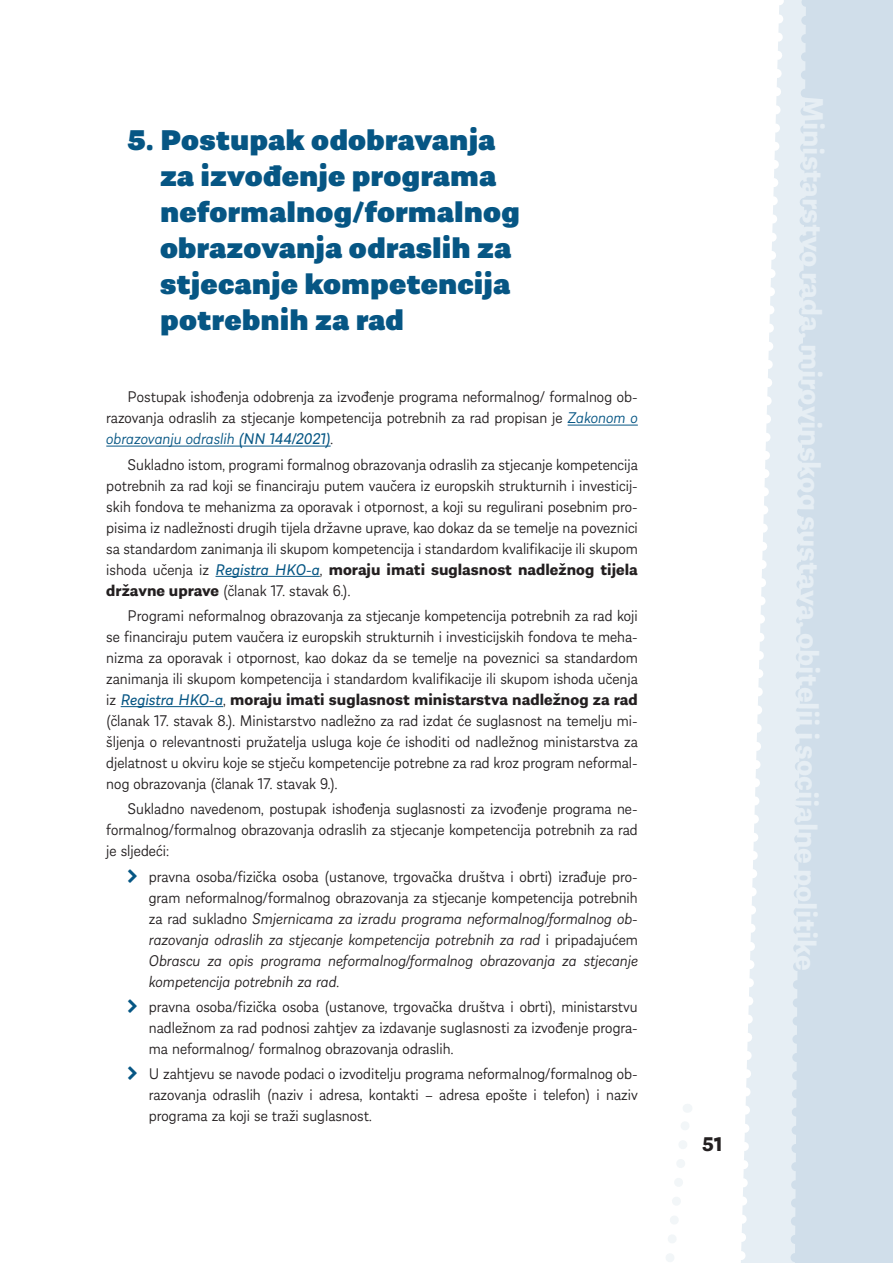
<style>
.page{position:relative;width:893px;height:1263px;background:#fff}
.page>*{position:absolute;margin:0;border:0;box-sizing:border-box;transform-origin:0 0}
.Naslov_01{font:900 30px/36px "Almanach";color:#065684}
.t1{font:700 30px "Almanach";color:#e6eef4}
.t2{font:700 21px "Almanach";color:#231f20}
.Body{font:300 16.5px/21px "Almanach";color:#231f20;text-align:justify}
.t3{font:italic 300 16.5px/21px "Almanach";color:#231f20;text-align:justify}
.s1{font-style:italic;color:#065684}
.s2{font-weight:400;font-style:italic;color:#065684}
.s3{font-weight:700}
.s4{font-style:normal}
</style>
<div class="page">
<svg style="left:666px;top:1104px;width:26px;height:158px"></svg>
<div style="left:815px;top:0;width:78px;height:1263px;background:#d0deea"></div>
<svg style="left:741px;top:5px;width:39px;height:1258px"></svg>
<svg style="left:780px;top:0;width:35px;height:1263px;background:#dbe6ef"></svg>
<hr style="left:568px;top:425px;width:70px;height:1px;background:#065684">
<hr style="left:106px;top:446px;width:225px;height:1px;background:#065684">
<hr style="left:216px;top:576px;width:104px;height:1px;background:#065684">
<hr style="left:121px;top:706px;width:102px;height:1px;background:#065684">
<p class="Naslov_01" style="left:160px;top:119px;width:362px;text-indent:-32px">5. Postupak odobravanja za izvođenje programa neformalnog/formalnog obrazovanja odraslih za stjecanje kompetencija potrebnih za rad</p>
<p class="Body" style="left:106px;top:386px;width:533px;text-indent:21px">Postupak ishođenja odobrenja za izvođenje programa neformalnog/ formalnog ob&shy;razovanja odraslih za stjecanje kompetencija potrebnih za rad propisan je <span class="s1">Zakonom o obrazovanju odraslih</span> <span class="s2">(NN 144/2021)</span>.</p>
<p class="Body" style="left:106px;top:453px;width:533px;text-indent:21px">Sukladno istom, programi formalnog obrazovanja odraslih za stjecanje kompetencija potrebnih za rad koji se financiraju putem vaučera iz europskih strukturnih i investicij&shy;skih fondova te mehanizma za oporavak i otpornost, a koji su regulirani posebnim pro&shy;pisima iz nadležnosti drugih tijela državne uprave, kao dokaz da se temelje na poveznici sa standardom zanimanja ili skupom kompetencija i standardom kvalifikacije ili skupom ishoda učenja iz <span class="s2">Registra HKO-a</span>, <span class="s3">moraju imati suglasnost nadležnog tijela državne uprave</span> (članak 17. stavak 6.).</p>
<p class="Body" style="left:106px;top:604px;width:533px;text-indent:21px">Programi neformalnog obrazovanja za stjecanje kompetencija potrebnih za rad koji se financiraju putem vaučera iz europskih strukturnih i investicijskih fondova te meha&shy;nizma za oporavak i otpornost, kao dokaz da se temelje na poveznici sa standardom zanimanja ili skupom kompetencija i standardom kvalifikacije ili skupom ishoda učenja iz <span class="s2">Registra HKO-a</span>, <span class="s3">moraju imati suglasnost ministarstva nadležnog za rad </span>(članak 17. stavak 8.). Ministarstvo nadležno za rad izdat će suglasnost na temelju mi&shy;šljenja o relevantnosti pružatelja usluga koje će ishoditi od nadležnog ministarstva za djelatnost u okviru koje se stječu kompetencije potrebne za rad kroz program neformal&shy;nog obrazovanja (članak 17. stavak 9.).</p>
<p class="Body" style="left:106px;top:797px;width:533px;text-indent:21px">Sukladno navedenom, postupak ishođenja suglasnosti za izvođenje programa ne&shy;formalnog/formalnog obrazovanja odraslih za stjecanje kompetencija potrebnih za rad je sljedeći:</p>
<p class="t3" style="left:149px;top:865px;width:491px"><span class="s4">pravna osoba/fizička osoba (ustanove, trgovačka društva i obrti) izrađuje pro&shy;gram neformalnog/formalnog obrazovanja za stjecanje kompetencija potrebnih za rad sukladno</span> Smjernicama za izradu programa neformalnog/formalnog ob&shy;razovanja odraslih za stjecanje kompetencija potrebnih za rad <span class="s4">i pripadajućem </span>Obrascu za opis programa neformalnog/formalnog obrazovanja za stjecanje kompetencija potrebnih za rad<span class="s4">.</span></p>
<p class="Body" style="left:149px;top:995px;width:490px">pravna osoba/fizička osoba (ustanove, trgovačka društva i obrti), ministarstvu nadležnom za rad podnosi zahtjev za izdavanje suglasnosti za izvođenje progra&shy;ma neformalnog/ formalnog obrazovanja odraslih.</p>
<p class="Body" style="left:149px;top:1062px;width:490px">U zahtjevu se navode podaci o izvoditelju programa neformalnog/formalnog ob&shy;razovanja odraslih (naziv i adresa, kontakti – adresa epošte i telefon) i naziv programa za koji se traži suglasnost.</p>
<p class="t2" style="left:702px;top:1128px;width:22px">51</p>
<h1 class="t1" style="left:833px;top:96px;width:877px;rotate:90deg">Ministarstvo rada, mirovinskog sustava, obitelji i socijalne politike</h1>
</div>
